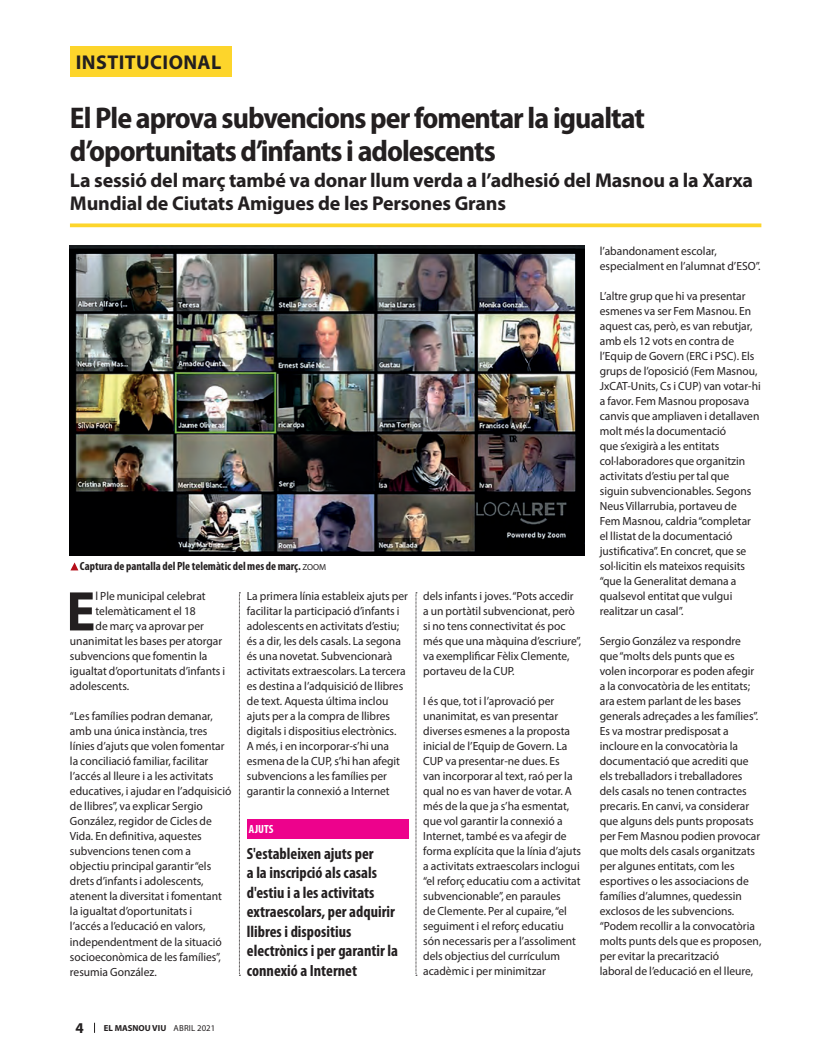
<style>
.page{position:relative;width:814px;height:1052px;background:#fff}
.page>*{position:absolute;margin:0;border:0;box-sizing:border-box;transform-origin:0 0}
.TEXTO{font:700 56.38px "Myriad Pro";color:#231f20}
.parrafo02{font:700 semi-condensed 30px/33px "Myriad Pro";letter-spacing:-.035em;color:#231f20}
.parrafo02-2{font:700 20px/23px "Myriad Pro";letter-spacing:-.01em;color:#231f20}
.parrafo02-3{font:700 20px "Myriad Pro";letter-spacing:.02em;color:#231f20}
.parrafo02-4{font:700 condensed 16.25px/19.5px "Myriad Pro";color:#231f20}
.t1{font:700 15px "Myriad Pro";color:#231f20}
.TEXTO-2{font:11.88px/15px "Myriad Pro";color:#231f20}
.t2{font:700 condensed 11.88px "Myriad Pro";color:#231f20}
.parrafo02-5{font:700 condensed 11.88px "Myriad Pro";color:#fff}
.t3{font:700 8.75px "Myriad Pro";color:#231f20}
.s1{font-weight:400;font-stretch:normal;font-size:8.75px}
.s2{font-weight:400}
</style>
<div class="page">
<div style="left:70px;top:46px;width:161px;height:31px;background:#fdd52b"></div>
<div style="left:247px;top:819px;width:161px;height:20px;background:#ed028c"></div>
<svg style="left:70px;top:562px;width:8px;height:8px"></svg>
<svg style="left:239px;top:592px;width:1px;height:384px"></svg>
<svg style="left:415px;top:592px;width:2px;height:384px"></svg>
<svg style="left:70px;top:223px;width:691px;height:4px;background:#fdda44"></svg>
<img style="left:70px;top:246px;width:514px;height:309px">
<p class="parrafo02-3" style="left:76px;top:51px;width:147px">INSTITUCIONAL</p>
<p class="parrafo02" style="left:70px;top:102px;width:576px">El Ple aprova subvencions per fomentar la igualtat d’oportunitats d’infants i adolescents</p>
<p class="parrafo02-2" style="left:70px;top:169px;width:684px">La sessió del març també va donar llum verda a l’adhesió del Masnou a la Xarxa<br>Mundial de Ciutats Amigues de les Persones Grans</p>
<p class="t2" style="left:80px;top:560px;width:248px">Captura de pantalla del Ple telemàtic del mes de març. <span class="s1">ZOOM</span></p>
<p class="TEXTO" style="left:66px;top:580px;width:31px">E</p>
<p class="TEXTO-2" style="left:95px;top:589px;width:112px">l Ple municipal celebrat</p>
<p class="TEXTO-2" style="left:247px;top:589px;width:162px">La primera línia estableix ajuts per facilitar la participació d’infants i adolescents en activitats d’estiu; és a dir, les dels casals. La segona és una novetat. Subvencionarà activitats extraescolars. La tercera es destina a l’adquisició de llibres de text. Aquesta última inclou ajuts per a la compra de llibres digitals i dispositius electrònics.<br>A més, i en incorporar-s’hi una esmena de la CUP, s’hi han afegit subvencions a les famílies per garantir la connexió a Internet</p>
<p class="TEXTO-2" style="left:95px;top:604px;width:102px">telemàticament el 18</p>
<p class="TEXTO-2" style="left:95px;top:619px;width:110px">de març va aprovar per</p>
<p class="TEXTO-2" style="left:70px;top:634px;width:154px">unanimitat les bases per atorgar</p>
<p class="TEXTO-2" style="left:70px;top:649px;width:139px">subvencions que fomentin la</p>
<p class="TEXTO-2" style="left:70px;top:664px;width:157px">igualtat d’oportunitats d’infants i</p>
<p class="TEXTO-2" style="left:70px;top:679px;width:61px">adolescents.</p>
<p class="TEXTO-2" style="left:70px;top:709px;width:163px">“Les famílies podran demanar, amb una única instància, tres línies d’ajuts que volen fomentar la conciliació familiar, facilitar l’accés al lleure i a les activitats educatives, i ajudar en l’adquisició de llibres”, va explicar Sergio<br>González, regidor de Cicles de<br>Vida. En definitiva, aquestes subvencions tenen com a objectiu principal garantir “els drets d’infants i adolescents, atenent la diversitat i fomentant la igualtat d’oportunitats i<br>l’accés a l’educació en valors, independentment de la situació socioeconòmica de les famílies”, resumia González.</p>
<p class="parrafo02-5" style="left:249px;top:823px;width:26px">AJUTS</p>
<p class="parrafo02-4" style="left:247px;top:843px;width:153px">S'estableixen ajuts per<br>a la inscripció als casals d'estiu i a les activitats extraescolars, per adquirir llibres i dispositius electrònics i per garantir la connexió a Internet</p>
<p class="TEXTO-2" style="left:423px;top:589px;width:159px">dels infants i joves. “Pots accedir a un portàtil subvencionat, però si no tens connectivitat és poc més que una màquina d’escriure”, va exemplificar Fèlix Clemente, portaveu de la CUP.</p>
<p class="TEXTO-2" style="left:423px;top:694px;width:159px">I és que, tot i l’aprovació per unanimitat, es van presentar diverses esmenes a la proposta inicial de l’Equip de Govern. La<br>CUP va presentar-ne dues. Es<br>van incorporar al text, raó per la qual no es van haver de votar. A més de la que ja s’ha esmentat, que vol garantir la connexió a<br>Internet, també es va afegir de forma explícita que la línia d’ajuts a activitats extraescolars inclogui “el reforç educatiu com a activitat subvencionable”, en paraules<br>de Clemente. Per al cupaire, “el seguiment i el reforç educatiu són necessaris per a l’assoliment dels objectius del currículum acadèmic i per minimitzar</p>
<p class="t1" style="left:76px;top:1019px;width:10px">4</p>
<p class="t3" style="left:104px;top:1023px;width:113px">EL MASNOU VIU <span class="s2">ABRIL 2021</span></p>
<p class="TEXTO-2" style="left:599px;top:244px;width:162px">l’abandonament escolar, especialment en l’alumnat d’ESO”.</p>
<p class="TEXTO-2" style="left:599px;top:289px;width:162px">L’altre grup que hi va presentar esmenes va ser Fem Masnou. En aquest cas, però, es van rebutjar, amb els 12 vots en contra de l’Equip de Govern (ERC i PSC). Els grups de l’oposició (Fem Masnou,<br>JxCAT-Units, Cs i CUP) van votar-hi a favor. Fem Masnou proposava canvis que ampliaven i detallaven molt més la documentació<br>que s’exigirà a les entitats col·laboradores que organitzin activitats d’estiu per tal que siguin subvencionables. Segons<br>Neus Villarrubia, portaveu de<br>Fem Masnou, caldria “completar el llistat de la documentació justificativa”. En concret, que se sol·licitin els mateixos requisits “que la Generalitat demana a qualsevol entitat que vulgui realitzar un casal”.</p>
<p class="TEXTO-2" style="left:599px;top:633px;width:160px">Sergio González va respondre que “molts dels punts que es volen incorporar es poden afegir a la convocatòria de les entitats; ara estem parlant de les bases generals adreçades a les famílies”.</p>
<p class="TEXTO-2" style="left:599px;top:723px;width:163px">Es va mostrar predisposat a incloure en la convocatòria la documentació que acrediti que els treballadors i treballadores dels casals no tenen contractes precaris. En canvi, va considerar que alguns dels punts proposats per Fem Masnou podien provocar que molts dels casals organitzats per algunes entitats, com les esportives o les associacions de famílies d’alumnes, quedessin exclosos de les subvencions. “Podem recollir a la convocatòria molts punts dels que es proposen, per evitar la precarització<br>laboral de l’educació en el lleure,</p>
</div>
